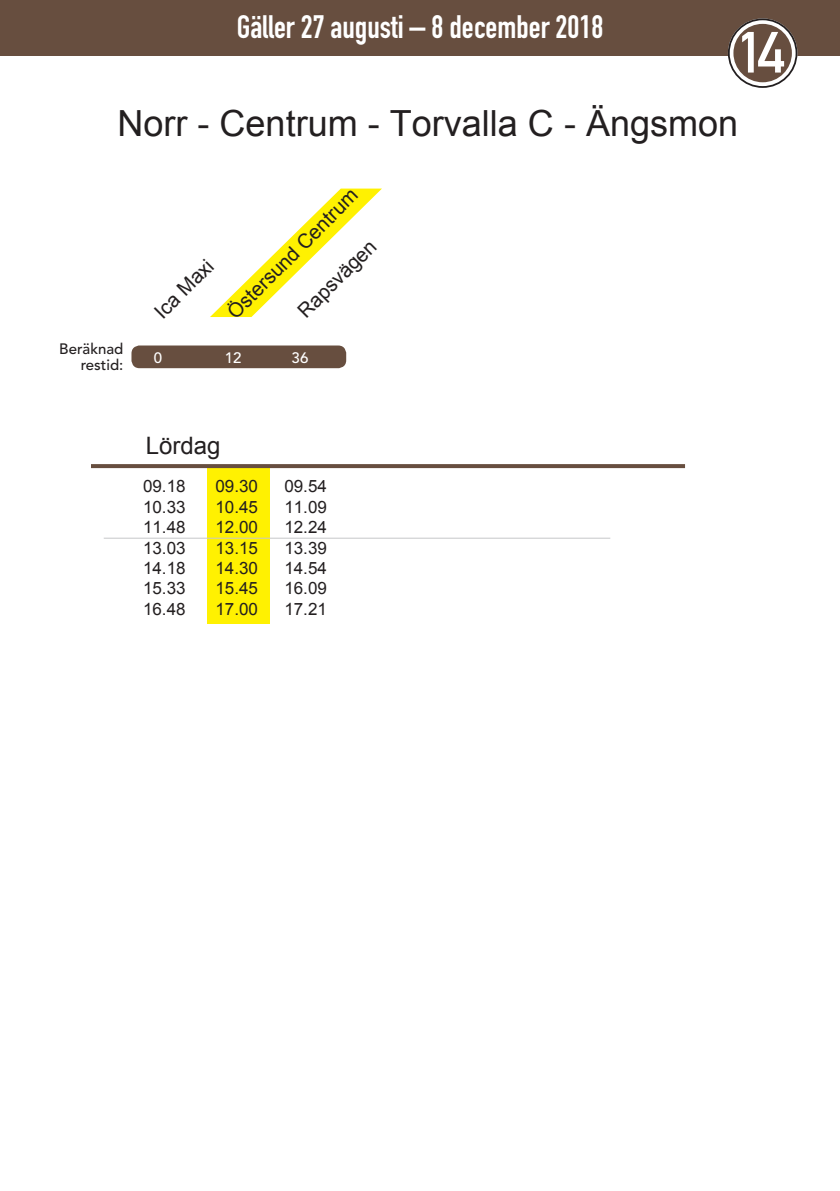
<style>
.page{position:relative;width:840px;height:1191px;background:#fff}
.page>*{position:absolute;margin:0;border:0;box-sizing:border-box;transform-origin:0 0}
.t1{font:57px "DIN Mittelschrift";color:#fff}
.t2{font:36px "Arial";color:#231f20}
.t3{font:32px "DIN Engschrift Std";color:#fff}
.t4{font:24px "Arial";color:#231f20}
.t5{font:20px "Arial";color:#231f20}
.t6{font:17px "Arial";color:#231f20}
.t7{font:500 15px/16px "Avenir LT Std";color:#231f20;text-align:right}
.t8{font:500 15px "Avenir LT Std";color:#fff}
.s1{font-size:64px;color:#fff}
</style>
<div class="page">
<div style="left:0;top:0;width:839px;height:55px;background:#674e3f"></div>
<div style="left:727px;top:18px;width:70px;height:70px;border:14px solid #fff;border-radius:50%"></div>
<div style="left:733px;top:24px;width:58px;height:58px;background:#674e3f;border-radius:50%"></div>
<div style="left:727px;top:18px;width:70px;height:70px;border:2px solid #231f20;border-radius:50%"></div>
<svg style="left:210px;top:189px;width:172px;height:128px"></svg>
<div style="left:207px;top:466px;width:62px;height:158px;background:#fff101"></div>
<svg style="left:92px;top:464px;width:592px;height:4px;background:#6a5243"></svg>
<hr style="left:104px;top:537px;width:506px;height:1px;background:#c6c7c9">
<div style="left:131px;top:345px;width:215px;height:23px;background:#674e3f;border-radius:8px"></div>
<h3 class="t3" style="left:236px;top:8px;width:368px">Gäller 27 augusti – 8 december 2018</h3>
<h1 class="t1" style="left:736px;top:19px;width:49px">14</h1>
<h2 class="t2" style="left:-3px;top:99px;width:742px"><span class="s1">14</span> Norr - Centrum - Torvalla C - Ängsmon</h2>
<p class="t7" style="left:59px;top:341px;width:66px">Beräknad restid:</p>
<p class="t5" style="left:148px;top:306px;width:76px;rotate:-45deg">Ica Maxi</p>
<p class="t5" style="left:221px;top:306px;width:176px;rotate:-45deg">Östersund Centrum</p>
<p class="t5" style="left:292px;top:305px;width:103px;rotate:-45deg">Rapsvägen</p>
<p class="t8" style="left:154px;top:349px;width:10px">0</p>
<p class="t8" style="left:225px;top:349px;width:18px">12</p>
<p class="t8" style="left:291px;top:349px;width:18px">36</p>
<h3 class="t4" style="left:146px;top:429px;width:76px">Lördag</h3>
<p class="t6" style="left:143px;top:475px;width:44px">09.18</p>
<p class="t6" style="left:215px;top:475px;width:44px">09.30</p>
<p class="t6" style="left:284px;top:475px;width:44px">09.54</p>
<p class="t6" style="left:143px;top:495px;width:44px">10.33</p>
<p class="t6" style="left:215px;top:495px;width:44px">10.45</p>
<p class="t6" style="left:284px;top:495px;width:44px">11.09</p>
<p class="t6" style="left:143px;top:516px;width:44px">11.48</p>
<p class="t6" style="left:215px;top:516px;width:44px">12.00</p>
<p class="t6" style="left:284px;top:516px;width:44px">12.24</p>
<p class="t6" style="left:143px;top:536px;width:44px">13.03</p>
<p class="t6" style="left:215px;top:536px;width:44px">13.15</p>
<p class="t6" style="left:284px;top:536px;width:44px">13.39</p>
<p class="t6" style="left:143px;top:557px;width:44px">14.18</p>
<p class="t6" style="left:215px;top:557px;width:44px">14.30</p>
<p class="t6" style="left:284px;top:557px;width:44px">14.54</p>
<p class="t6" style="left:143px;top:577px;width:44px">15.33</p>
<p class="t6" style="left:215px;top:577px;width:44px">15.45</p>
<p class="t6" style="left:284px;top:577px;width:44px">16.09</p>
<p class="t6" style="left:143px;top:597px;width:44px">16.48</p>
<p class="t6" style="left:215px;top:597px;width:44px">17.00</p>
<p class="t6" style="left:284px;top:597px;width:44px">17.21</p>
</div>
